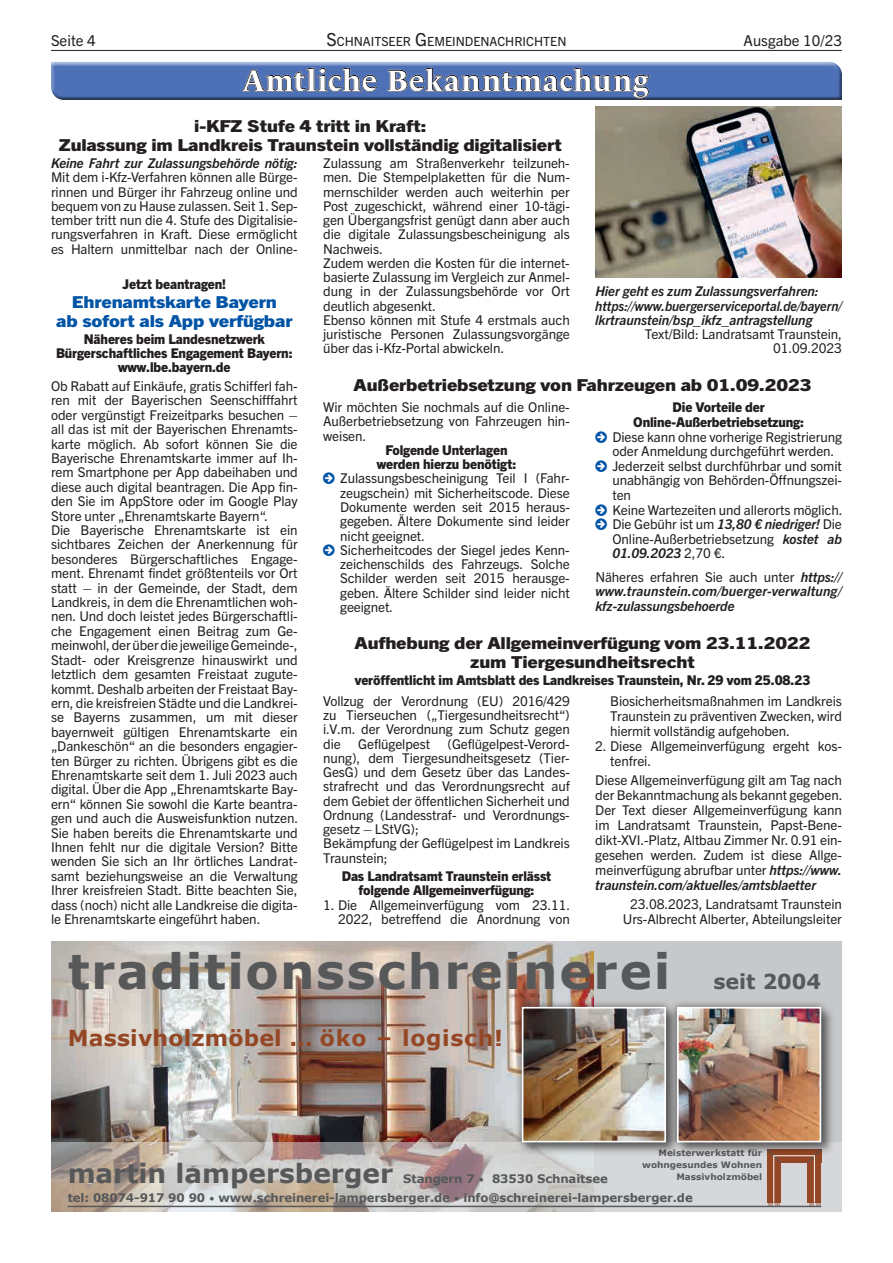
<style>
.page{position:relative;width:893px;height:1263px;background:#fff}
.page>*{position:absolute;margin:0;border:0;box-sizing:border-box;transform-origin:0 0}
.t1{font:700 48.45px "Verdana";letter-spacing:.04em;color:#57585a}
.t2{font:700 30px "Le Monde Livre Std";letter-spacing:.035em;color:#fff}
.t3{font:700 26.4px "Verdana";color:#57585a}
.t4{font:700 22.05px "Verdana";letter-spacing:.01em;color:#954725}
.t5{font:700 20.55px "Verdana";color:#57585a}
.t6{font:800 16.5px/18.8px "Trade Gothic Next LT Pro";letter-spacing:-.005em;color:#231f20;text-align:center;scale:1.2 1}
.t7{font:800 16.5px/18.8px "Trade Gothic Next LT Pro";letter-spacing:-.005em;color:#0154a6;text-align:center;scale:1.2 1}
.t8{font:15px "Trade Gothic Next LT Pro";color:#231f20}
.t9{font:13.5px/14.2px "Trade Gothic Next LT Pro";letter-spacing:-.005em;color:#231f20}
.t10{font:800 13.5px/14.2px "Trade Gothic Next LT Pro";letter-spacing:-.005em;color:#231f20;text-align:center}
.t11{font:italic 700 13.5px/14.2px "Trade Gothic Next LT Pro";letter-spacing:-.005em;color:#231f20}
.t12{font:12.6px "Trade Gothic Next LT Pro";color:#231f20}
.t13{font:700 11.7px/19px "Verdana";letter-spacing:-.01em;color:#57585a}
.t14{font:700 8.85px/12.1px "Verdana";color:#57585a;text-align:right}
.s1{font-size:18px}
.s2{font-weight:700;font-style:italic}
.s3{font-weight:400;font-style:normal}
.s4{font-weight:400;font-size:10.35px}
</style>
<div class="page">
<hr style="left:51px;top:50px;width:791px;height:1px;background:#231f20">
<div style="left:49px;top:58px;width:793px;height:37px;background:#fff;opacity:.75"></div>
<div style="left:49px;top:65px;width:793px;height:37px;background:#231f20;opacity:.75"></div>
<img style="left:595px;top:106px;width:247px;height:172px">
<div style="left:592px;top:941px;width:250px;height:271px;background:#c7c8ca"></div>
<img style="left:51px;top:941px;width:543px;height:201px">
<svg style="left:51px;top:1142px;width:791px;height:70px"></svg>
<svg style="left:809px;top:1202px;width:11px;height:4px"></svg>
<svg style="left:781px;top:1156px;width:26px;height:6px"></svg>
<div style="left:808px;top:1149px;width:13px;height:53px;background:#954725"></div>
<div style="left:767px;top:1149px;width:13px;height:53px;background:#954725"></div>
<svg style="left:807px;top:1156px;width:7px;height:7px"></svg>
<hr style="left:814px;top:1156px;width:1px;height:46px;background:#fff">
<svg style="left:774px;top:1156px;width:7px;height:7px"></svg>
<hr style="left:773px;top:1156px;width:1px;height:46px;background:#fff">
<svg style="left:769px;top:1201px;width:11px;height:5px"></svg>
<hr style="left:68px;top:1206px;width:753px;height:1px;background:#57585a">
<div style="left:520px;top:1005px;width:160px;height:151px;background:#231f20;opacity:.55"></div>
<div style="left:514px;top:999px;width:159px;height:151px;background:#231f20;opacity:.55"></div>
<img style="left:525px;top:1010px;width:138px;height:129px">
<div style="left:522px;top:1007px;width:144px;height:135px;border:2px solid #fff"></div>
<div style="left:675px;top:1005px;width:160px;height:151px;background:#231f20;opacity:.55"></div>
<div style="left:669px;top:999px;width:159px;height:151px;background:#231f20;opacity:.55"></div>
<img style="left:680px;top:1010px;width:138px;height:129px">
<div style="left:677px;top:1007px;width:144px;height:135px;border:2px solid #fff"></div>
<p class="t8" style="left:51px;top:30px;width:46px">Seite 4</p>
<p class="t12" style="left:326px;top:32px;width:242px"><span class="s1">S</span>CHNAITSEER <span class="s1">G</span>EMEINDENACHRICHTEN</p>
<p class="t8" style="left:744px;top:30px;width:100px">Ausgabe 10/23</p>
<h2 class="t2" style="left:243px;top:63px;width:407px">Amtliche Bekanntmachung</h2>
<p class="t6" style="left:59px;top:115px;width:421px">i-KFZ Stufe 4 tritt in Kraft:<br>Zulassung im Landkreis Traunstein vollständig digitalisiert</p>
<p class="t11" style="left:51px;top:155px;width:248px">Keine Fahrt zur Zulassungsbehörde nötig:</p>
<p class="t9" style="left:51px;top:169px;width:248px;text-align:justify">Mit dem i-Kfz-Verfahren können alle Bürge&shy;rinnen und Bürger ihr Fahrzeug online und bequem von zu Hause zulassen. Seit 1. Sep&shy;tember tritt nun die 4. Stufe des Digitalisie&shy;rungsverfahren in Kraft. Diese ermöglicht es Haltern unmittelbar nach der Online-</p>
<p class="t10" style="left:123px;top:276px;width:105px">Jetzt beantragen!</p>
<p class="t7" style="left:56px;top:292px;width:198px">Ehrenamtskarte Bayern<br>ab sofort als App verfügbar</p>
<p class="t10" style="left:56px;top:330px;width:238px">Näheres beim Landesnetzwerk<br>Bürgerschaftliches Engagement Bayern: www.lbe.bayern.de</p>
<p class="t9" style="left:51px;top:378px;width:249px">Ob Rabatt auf Einkäufe, gratis Schifferl fah&shy;ren mit der Bayerischen Seenschifffahrt oder vergünstigt Freizeitparks besuchen – all das ist mit der Bayerischen Ehrenamts&shy;karte möglich. Ab sofort können Sie die Bayerische Ehrenamtskarte immer auf Ih&shy;rem Smartphone per App dabeihaben und diese auch digital beantragen. Die App fin&shy;den Sie im AppStore oder im Google Play Store unter „Ehrenamtskarte Bayern“.<br>Die Bayerische Ehrenamtskarte ist ein sichtbares Zeichen der Anerkennung für besonderes Bürgerschaftliches Engage&shy;ment. Ehrenamt findet größtenteils vor Ort statt – in der Gemeinde, der Stadt, dem Landkreis, in dem die Ehrenamtlichen woh&shy;nen. Und doch leistet jedes Bürgerschaftli&shy;che Engagement einen Beitrag zum Ge&shy;meinwohl, der über die jeweilige Gemeinde-, Stadt- oder Kreisgrenze hinauswirkt und letztlich dem gesamten Freistaat zugute&shy;kommt. Deshalb arbeiten der Freistaat Bay&shy;ern, die kreisfreien Städte und die Landkrei&shy;se Bayerns zusammen, um mit dieser bayernweit gültigen Ehrenamtskarte ein „Dankeschön“ an die besonders engagier&shy;ten Bürger zu richten. Übrigens gibt es die Ehrenamtskarte seit dem 1. Juli 2023 auch digital. Über die App „Ehrenamtskarte Bay&shy;ern“ können Sie sowohl die Karte beantra&shy;gen und auch die Ausweisfunktion nutzen.<br>Sie haben bereits die Ehrenamtskarte und Ihnen fehlt nur die digitale Version? Bitte wenden Sie sich an Ihr örtliches Landrat&shy;samt beziehungsweise an die Verwaltung Ihrer kreisfreien Stadt. Bitte beachten Sie, dass (noch) nicht alle Landkreise die digita&shy;le Ehrenamtskarte eingeführt haben.</p>
<p class="t9" style="left:323px;top:155px;width:248px">Zulassung am Straßenverkehr teilzuneh&shy;men. Die Stempelplaketten für die Num&shy;mernschilder werden auch weiterhin per Post zugeschickt, während einer 10-tägi&shy;gen Übergangsfrist genügt dann aber auch die digitale Zulassungsbescheinigung als Nachweis.<br>Zudem werden die Kosten für die internet&shy;basierte Zulassung im Vergleich zur Anmel&shy;dung in der Zulassungsbehörde vor Ort deutlich abgesenkt.<br>Ebenso können mit Stufe 4 erstmals auch juristische Personen Zulassungsvorgänge über das i-Kfz-Portal abwickeln.</p>
<p class="t11" style="left:595px;top:283px;width:248px">Hier geht es zum Zulassungsverfahren: https://www.buergerserviceportal.de/bayern/ lkrtraunstein/bsp_ikfz_antragstellung</p>
<p class="t9" style="left:645px;top:326px;width:199px;text-align:right">Text/Bild: Landratsamt Traunstein,<br>01.09.2023</p>
<p class="t6" style="left:354px;top:374px;width:383px">Außerbetriebsetzung von Fahrzeugen ab 01.09.2023</p>
<p class="t9" style="left:323px;top:399px;width:248px;text-align:justify">Wir möchten Sie nochmals auf die Online-Außerbetriebsetzung von Fahrzeugen hin&shy;weisen.</p>
<p class="t10" style="left:377px;top:442px;width:141px">Folgende Unterlagen werden hierzu benötigt:</p>
<p class="t9" style="left:340px;top:470px;width:231px">Zulassungsbescheinigung Teil I (Fahr&shy;zeugschein) mit Sicherheitscode. Diese Dokumente werden seit 2015 heraus&shy;gegeben. Ältere Dokumente sind leider nicht geeignet.<br>Sicherheitcodes der Siegel jedes Kenn&shy;zeichenschilds des Fahrzeugs. Solche Schilder werden seit 2015 herausge&shy;geben. Ältere Schilder sind leider nicht geeignet.</p>
<p class="t10" style="left:633px;top:399px;width:172px">Die Vorteile der<br>Online-Außerbetriebsetzung:</p>
<p class="t9" style="left:612px;top:428px;width:232px">Diese kann ohne vorherige Registrierung oder Anmeldung durchgeführt werden.<br>Jederzeit selbst durchführbar und somit unabhängig von Behörden-Öffnungszei&shy;ten<br>Keine Wartezeiten und allerorts möglich.<br>Die Gebühr ist um <span class="s2">13,80 € niedriger!</span> Die Online-Außerbetriebsetzung <span class="s2">kostet ab 01.09.2023</span> 2,70 €.</p>
<p class="t11" style="left:595px;top:568px;width:248px;text-align:justify"><span class="s3">Näheres erfahren Sie auch unter</span> https:// www.traunstein.com/buerger-verwaltung/ kfz-zulassungsbehoerde</p>
<p class="t6" style="left:354px;top:633px;width:382px">Aufhebung der Allgemeinverfügung vom 23.11.2022 zum Tiergesundheitsrecht</p>
<p class="t10" style="left:355px;top:672px;width:457px">veröffentlicht im Amtsblatt des Landkreises Traunstein, Nr. 29 vom 25.08.23</p>
<p class="t9" style="left:323px;top:693px;width:248px;text-align:justify">Vollzug der Verordnung (EU) 2016/429 zu Tierseuchen („Tiergesundheitsrecht“) i.V.m. der Verordnung zum Schutz gegen die</p>
<p class="t9" style="left:323px;top:735px;width:248px;text-indent:124px">(Geflügelpest-Verord&shy;nung), dem Tiergesundheitsgesetz (Tier-GesG) und dem Gesetz über das Landes&shy;strafrecht und das Verordnungsrecht auf dem Gebiet der öffentlichen Sicherheit und Ordnung (Landesstraf- und Verordnungs&shy;gesetz – LStVG);<br>Bekämpfung der Geflügelpest im Landkreis Traunstein;</p>
<p class="t10" style="left:342px;top:868px;width:211px">Das Landratsamt Traunstein erlässt folgende Allgemeinverfügung:</p>
<p class="t9" style="left:323px;top:896px;width:249px;text-align:right">1. Die Allgemeinverfügung vom 23.11.<br>2022, betreffend die Anordnung von</p>
<p class="t9" style="left:358px;top:735px;width:73px">Geflügelpest</p>
<p class="t9" style="left:610px;top:692px;width:233px;line-height:15px;text-align:justify">Biosicherheitsmaßnahmen im Landkreis Traunstein zu präventiven Zwecken, wird hiermit vollständig aufgehoben.</p>
<p class="t9" style="left:610px;top:737px;width:233px;line-height:15px;text-indent:-15px">2. Diese Allgemeinverfügung ergeht kos&shy;tenfrei.</p>
<p class="t9" style="left:595px;top:772px;width:249px;line-height:15px;text-align:justify">Diese Allgemeinverfügung gilt am Tag nach der Bekanntmachung als bekannt gegeben.<br>Der Text dieser Allgemeinverfügung kann im Landratsamt Traunstein, Papst-Bene&shy;dikt-XVI.-Platz, Altbau Zimmer Nr. 0.91 ein&shy;gesehen werden. Zudem ist diese Allge&shy;meinverfügung abrufbar unter <span class="s2">https://www. traunstein.com/aktuelles/amtsblaetter</span></p>
<p class="t9" style="left:623px;top:896px;width:221px;line-height:15px;text-align:center">23.08.2023, Landratsamt Traunstein<br>Urs-Albrecht Alberter, Abteilungsleiter</p>
<h1 class="t1" style="left:68px;top:937px;width:604px">traditionsschreinerei</h1>
<h3 class="t4" style="left:68px;top:1022px;width:437px">Massivholzmöbel ... öko – logisch!</h3>
<h3 class="t5" style="left:713px;top:967px;width:109px">seit 2004</h3>
<p class="t14" style="left:642px;top:1146px;width:122px">Meisterwerkstatt für wohngesundes Wohnen<br>Massivholzmöbel</p>
<h3 class="t3" style="left:68px;top:1154px;width:327px">martin lampersberger</h3>
<p class="t13" style="left:68px;top:1168px;width:627px;text-indent:336px">Stangern 7 <span class="s4">•</span> 83530 Schnaitsee<br>tel: 08074-917 90 90 <span class="s4">•</span> www.schreinerei-lampersberger.de <span class="s4">•</span> info@schreinerei-lampersberger.de</p>
</div>
